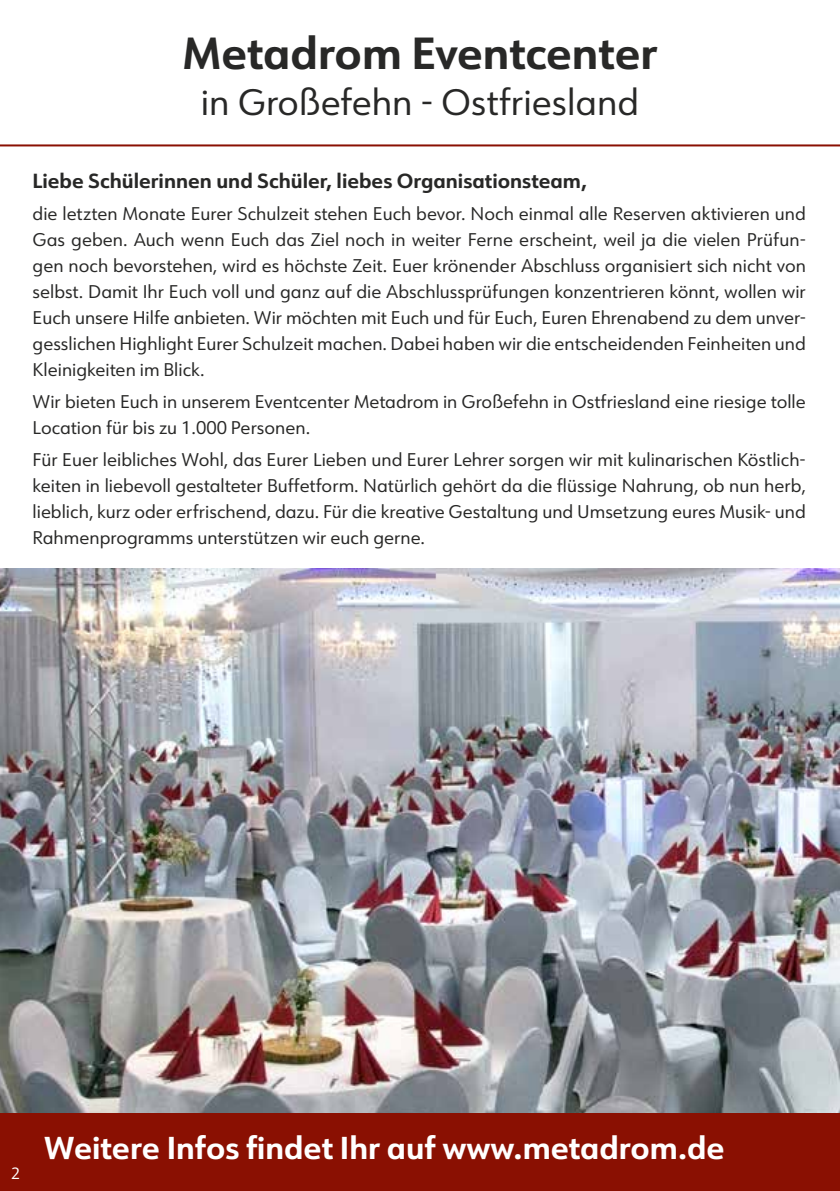
<style>
.page{position:relative;width:840px;height:1191px;background:#fff}
.page>*{position:absolute;margin:0;border:0;box-sizing:border-box;transform-origin:0 0}
.t1{font:700 44px "URW Form";color:#282827}
.t2{font:36px "URW Form";color:#282827}
.t3{font:700 31px "URW Form";color:#fff}
.t4{font:700 20px "URW Form";color:#282827}
.t5{font:18px/26px "URW Form";color:#282827;text-align:justify}
.t6{font:16px "URW Form";color:#fff}
</style>
<div class="page">
<img style="left:0;top:568px;width:839px;height:545px">
<div style="left:0;top:1113px;width:839px;height:78px;background:#8a1002"></div>
<hr style="left:0;top:144px;width:839px;height:2px;background:#8a1002">
<h1 class="t1" style="left:182px;top:23px;width:476px">Metadrom Eventcenter</h1>
<h2 class="t2" style="left:201px;top:78px;width:439px">in Großefehn - Ostfriesland</h2>
<p class="t4" style="left:33px;top:167px;width:555px">Liebe Schülerinnen und Schüler, liebes Organisationsteam,</p>
<p class="t5" style="left:33px;top:200px;width:774px">die letzten Monate Eurer Schulzeit stehen Euch bevor. Noch einmal alle Reserven aktivieren und Gas geben. Auch wenn Euch das Ziel noch in weiter Ferne erscheint, weil ja die vielen Prüfun&shy;gen noch bevorstehen, wird es höchste Zeit. Euer krönender Abschluss organisiert sich nicht von selbst. Damit Ihr Euch voll und ganz auf die Abschlussprüfungen konzentrieren könnt, wollen wir Euch unsere Hilfe anbieten. Wir möchten mit Euch und für Euch, Euren Ehrenabend zu dem unver&shy;gesslichen Highlight Eurer Schulzeit machen. Dabei haben wir die entscheidenden Feinheiten und Kleinigkeiten im Blick.</p>
<p class="t5" style="left:33px;top:388px;width:774px">Wir bieten Euch in unserem Eventcenter Metadrom in Großefehn in Ostfriesland eine riesige tolle<br>Location für bis zu 1.000 Personen.</p>
<p class="t5" style="left:33px;top:446px;width:774px">Für Euer leibliches Wohl, das Eurer Lieben und Eurer Lehrer sorgen wir mit kulinarischen Köstlich&shy;keiten in liebevoll gestalteter Buffetform. Natürlich gehört da die flüssige Nahrung, ob nun herb, lieblich, kurz oder erfrischend, dazu. Für die kreative Gestaltung und Umsetzung eures Musik- und Rahmenprogramms unterstützen wir euch gerne.</p>
<p class="t6" style="left:11px;top:1162px;width:11px">2</p>
<h3 class="t3" style="left:44px;top:1126px;width:681px">Weitere Infos findet Ihr auf www.metadrom.de</h3>
</div>
